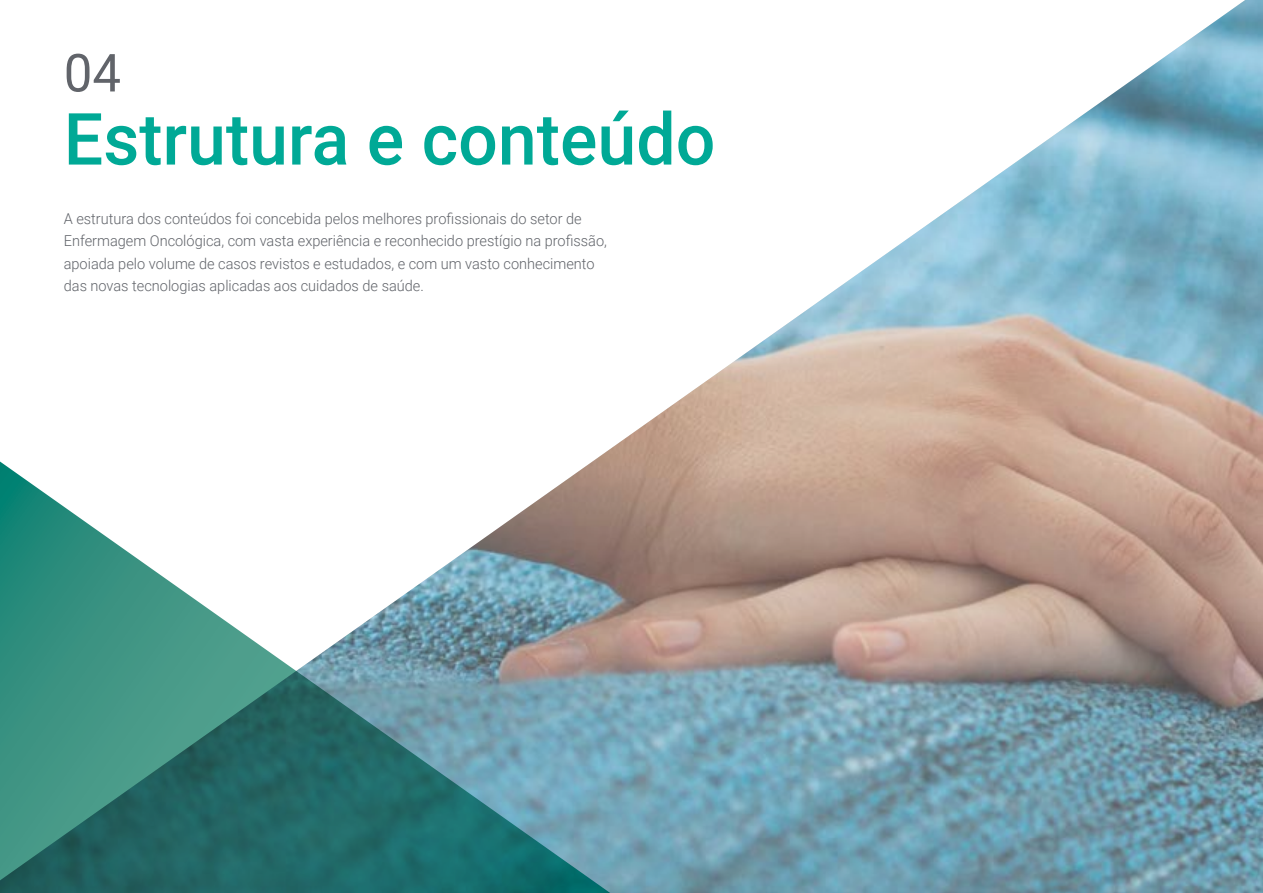
<style>
.page{position:relative;width:1263px;height:893px;background:#fff}
.page>*{position:absolute;margin:0;border:0;box-sizing:border-box;transform-origin:0 0}
.t1{font:500 72px "Roboto";color:#00a996}
.t2{font:52.5px "Roboto";color:#61646a}
.t3{font:300 15px/22.5px "Roboto";color:#61646a}
</style>
<div class="page">
<img style="left:614px;top:0;width:649px;height:893px">
<svg style="left:0;top:446px;width:640px;height:447px"></svg>
<h2 class="t2" style="left:64px;top:36px;width:59px">04</h2>
<h1 class="t1" style="left:64px;top:89px;width:653px">Estrutura e conteúdo</h1>
<p class="t3" style="left:64px;top:207px;width:545px">A estrutura dos conteúdos foi concebida pelos melhores profissionais do setor de Enfermagem Oncológica, com vasta experiência e reconhecido prestígio na profissão, apoiada pelo volume de casos revistos e estudados, e com um vasto conhecimento das novas tecnologias aplicadas aos cuidados de saúde.</p>
</div>
